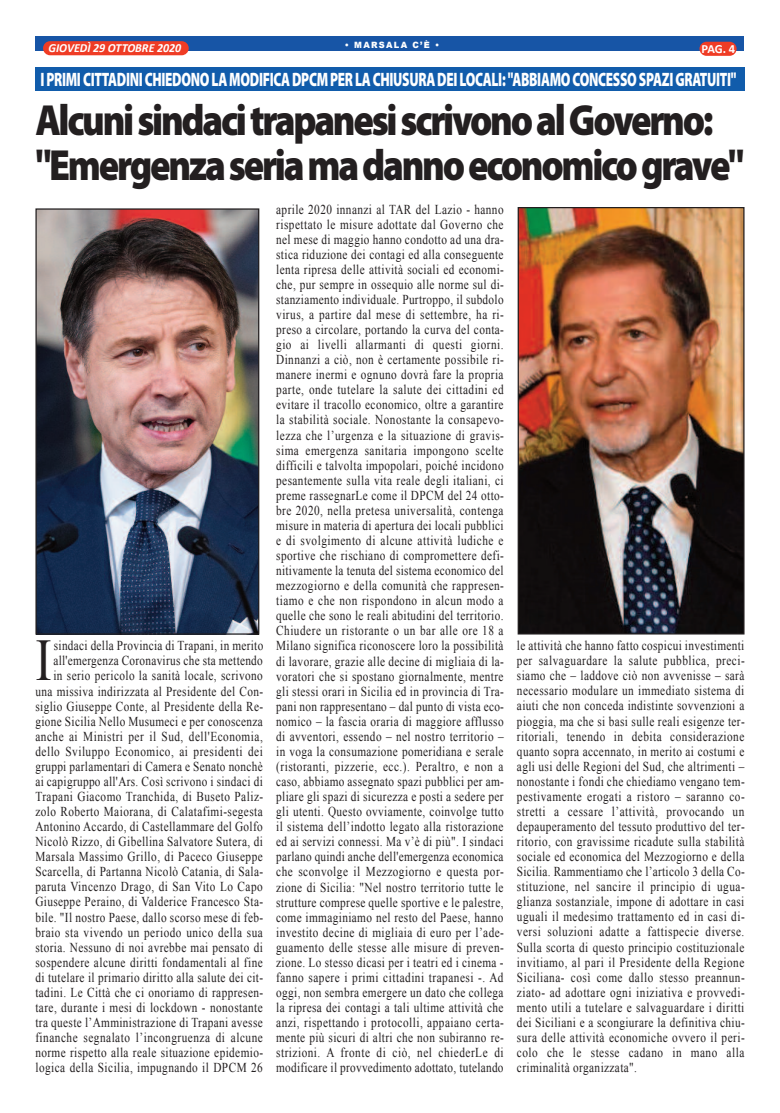
<style>
.page{position:relative;width:780px;height:1113px;background:#fff}
.page>*{position:absolute;margin:0;border:0;box-sizing:border-box;transform-origin:0 0}
.t1{font:59px "Times New Roman";color:#231f20;scale:.83 1}
.t2{font:900 43.75px/44.9px "Myriad Pro";letter-spacing:-.06em;color:#231f20;scale:.87 1}
.t3{font:900 19.5px "Myriad Pro";letter-spacing:-.025em;color:#fff;scale:.68 1}
.t4{font:13.62px/15px "Times New Roman";letter-spacing:.035em;color:#231f20;text-align:justify;scale:.83 1}
.t5{font:700 12.5px "Calibri";color:#fff}
.t6{font:italic 700 12.38px "Calibri";color:#fff;scale:.96 1}
.t7{font:900 8.62px "Arial";letter-spacing:.15em;color:#fff;scale:.96 1}
</style>
<div class="page">
<div style="left:35px;top:36px;width:709px;height:14px;background:#1755a6"></div>
<div style="left:699px;top:42px;width:37px;height:14px;background:#ef3c25;border-radius:7px"></div>
<div style="left:43px;top:41px;width:146px;height:14px;background:#ef3c25;border-radius:7px"></div>
<div style="left:35px;top:68px;width:709px;height:23px;background:#115cab"></div>
<img style="left:519px;top:209px;width:223px;height:423px">
<div style="left:517px;top:207px;width:227px;height:427px;border:1px solid #231f20"></div>
<img style="left:37px;top:210px;width:220px;height:422px">
<div style="left:35px;top:208px;width:224px;height:426px;border:1px solid #231f20"></div>
<p class="t7" style="left:345px;top:39px;width:100px">• MARSALA C’È •</p>
<p class="t6" style="left:48px;top:43px;width:140px">GIOVEDÌ 29 OTTOBRE 2020</p>
<p class="t5" style="left:701px;top:44px;width:35px">PAG. 4</p>
<h3 class="t3" style="left:40px;top:72px;width:1024px">i Primi cittadini chiedono La modiFica dPcm Per La chiusura dei LocaLi: "abbiamo concesso sPazi gratuiti"</h3>
<h2 class="t2" style="left:35px;top:102px;width:816px">alcunisindacitrapanesiscrivonoalgoverno: "emergenzaseriamadannoeconomicograve"</h2>
<p class="t4" style="left:35px;top:638px;width:276px;text-align:right">sindaci della Provincia di Trapani, in merito all'emergenza Coronavirus che sta mettendo<br>in serio pericolo la sanità locale, scrivono una missiva indirizzata al Presidente del Con&shy;siglio Giuseppe Conte, al Presidente della Re&shy;gione Sicilia Nello Musumeci e per conoscenza anche ai Ministri per il Sud, dell'Economia, dello Sviluppo Economico, ai presidenti dei gruppi parlamentari di Camera e Senato nonchè ai capigruppo all'Ars. Così scrivono i sindaci di Trapani Giacomo Tranchida, di Buseto Paliz&shy;zolo Roberto Maiorana, di Calatafimi-segesta Antonino Accardo, di Castellammare del Golfo Nicolò Rizzo, di Gibellina Salvatore Sutera, di Marsala Massimo Grillo, di Paceco Giuseppe Scarcella, di Partanna Nicolò Catania, di Sala&shy;paruta Vincenzo Drago, di San Vito Lo Capo Giuseppe Peraino, di Valderice Francesco Sta&shy;bile. "Il nostro Paese, dallo scorso mese di feb&shy;braio sta vivendo un periodo unico della sua storia. Nessuno di noi avrebbe mai pensato di sospendere alcune diritti fondamentali al fine di tutelare il primario diritto alla salute dei cit&shy;tadini. Le Città che ci onoriamo di rappresen&shy;tare, durante i mesi di lockdown - nonostante tra queste l’Amministrazione di Trapani avesse finanche segnalato l’incongruenza di alcune norme rispetto alla reale situazione epidemio&shy;logica della Sicilia, impugnando il DPCM 26</p>
<h1 class="t1" style="left:35px;top:628px;width:21px">I</h1>
<p class="t4" style="left:276px;top:201px;width:276px">aprile 2020 innanzi al TAR del Lazio - hanno rispettato le misure adottate dal Governo che nel mese di maggio hanno condotto ad una dra&shy;stica riduzione dei contagi ed alla conseguente lenta ripresa delle attività sociali ed economi&shy;che, pur sempre in ossequio alle norme sul di&shy;stanziamento individuale. Purtroppo, il subdolo virus, a partire dal mese di settembre, ha ri&shy;preso a circolare, portando la curva del conta&shy;gio ai livelli allarmanti di questi giorni.<br>Dinnanzi a ciò, non è certamente possibile ri&shy;manere inermi e ognuno dovrà fare la propria parte, onde tutelare la salute dei cittadini ed evitare il tracollo economico, oltre a garantire la stabilità sociale. Nonostante la consapevo&shy;lezza che l’urgenza e la situazione di gravis&shy;sima emergenza sanitaria impongono scelte difficili e talvolta impopolari, poiché incidono pesantemente sulla vita reale degli italiani, ci preme rassegnarLe come il DPCM del 24 otto&shy;bre 2020, nella pretesa universalità, contenga misure in materia di apertura dei locali pubblici e di svolgimento di alcune attività ludiche e sportive che rischiano di compromettere defi&shy;nitivamente la tenuta del sistema economico del mezzogiorno e della comunità che rappresen&shy;tiamo e che non rispondono in alcun modo a quelle che sono le reali abitudini del territorio.<br>Chiudere un ristorante o un bar alle ore 18 a Milano significa riconoscere loro la possibilità di lavorare, grazie alle decine di migliaia di la&shy;voratori che si spostano giornalmente, mentre gli stessi orari in Sicilia ed in provincia di Tra&shy;pani non rappresentano – dal punto di vista eco&shy;nomico – la fascia oraria di maggiore afflusso di avventori, essendo – nel nostro territorio – in voga la consumazione pomeridiana e serale (ristoranti, pizzerie, ecc.). Peraltro, e non a caso, abbiamo assegnato spazi pubblici per am&shy;pliare gli spazi di sicurezza e posti a sedere per gli utenti. Questo ovviamente, coinvolge tutto il sistema dell’indotto legato alla ristorazione ed ai servizi connessi. Ma v’è di più". I sindaci parlano quindi anche dell'emergenza economica che sconvolge il Mezzogiorno e questa por&shy;zione di Sicilia: "Nel nostro territorio tutte le strutture comprese quelle sportive e le palestre, come immaginiamo nel resto del Paese, hanno investito decine di migliaia di euro per l’ade&shy;guamento delle stesse alle misure di preven&shy;zione. Lo stesso dicasi per i teatri ed i cinema - fanno sapere i primi cittadini trapanesi -. Ad oggi, non sembra emergere un dato che collega la ripresa dei contagi a tali ultime attività che anzi, rispettando i protocolli, appaiano certa&shy;mente più sicuri di altri che non subiranno re&shy;strizioni. A fronte di ciò, nel chiederLe di modificare il provvedimento adottato, tutelando</p>
<p class="t4" style="left:517px;top:638px;width:276px">le attività che hanno fatto cospicui investimenti per salvaguardare la salute pubblica, preci&shy;siamo che – laddove ciò non avvenisse – sarà necessario modulare un immediato sistema di aiuti che non conceda indistinte sovvenzioni a pioggia, ma che si basi sulle reali esigenze ter&shy;ritoriali, tenendo in debita considerazione quanto sopra accennato, in merito ai costumi e agli usi delle Regioni del Sud, che altrimenti – nonostante i fondi che chiediamo vengano tem&shy;pestivamente erogati a ristoro – saranno co&shy;stretti a cessare l’attività, provocando un depauperamento del tessuto produttivo del ter&shy;ritorio, con gravissime ricadute sulla stabilità sociale ed economica del Mezzogiorno e della Sicilia. Rammentiamo che l’articolo 3 della Co&shy;stituzione, nel sancire il principio di ugua&shy;glianza sostanziale, impone di adottare in casi uguali il medesimo trattamento ed in casi di&shy;versi soluzioni adatte a fattispecie diverse.<br>Sulla scorta di questo principio costituzionale invitiamo, al pari il Presidente della Regione Siciliana- così come dallo stesso preannun&shy;ziato- ad adottare ogni iniziativa e provvedi&shy;mento utili a tutelare e salvaguardare i diritti dei Siciliani e a scongiurare la definitiva chiu&shy;sura delle attività economiche ovvero il peri&shy;colo che le stesse cadano in mano alla criminalità organizzata".</p>
</div>
